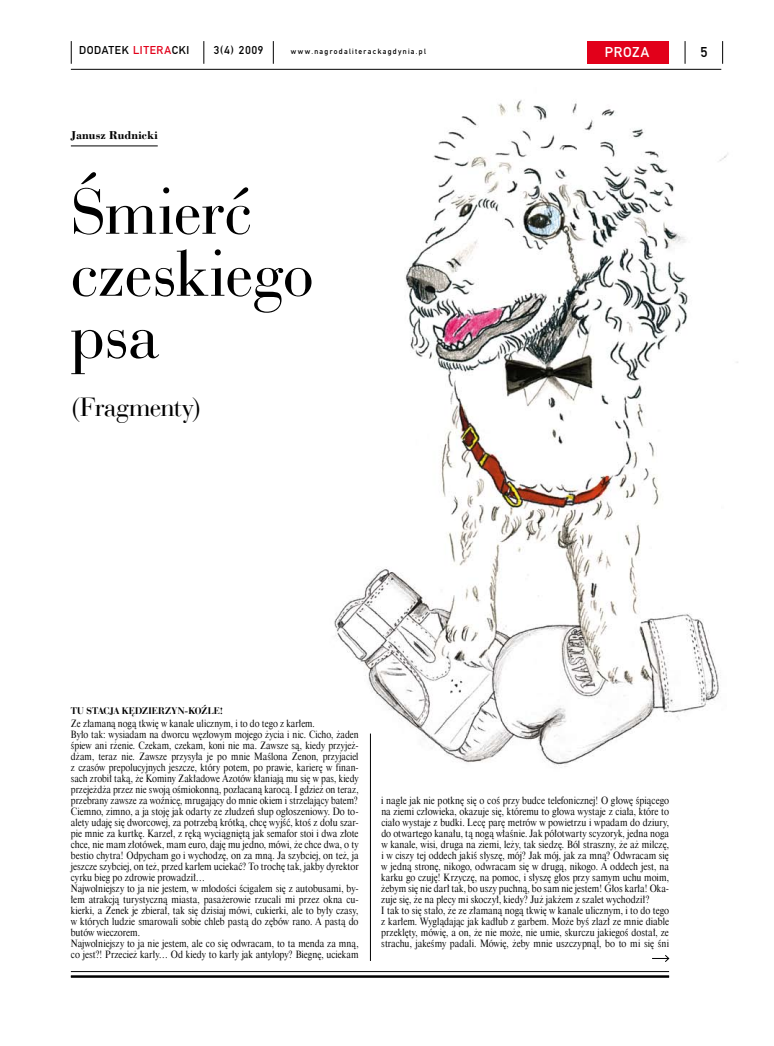
<style>
.page{position:relative;width:774px;height:1046px;background:#fff}
.page>*{position:absolute;margin:0;border:0;box-sizing:border-box;transform-origin:0 0}
.t1{font:68px/62px "Bauer Bodni EU";letter-spacing:.01em;color:#000}
.t2{font:28px "Bauer Bodni EU";letter-spacing:-.01em;color:#000}
.t3{font:15px "Fette Mit DOT";letter-spacing:.045em;color:#fff}
.t4{font:15px "Fette Mit DOT";color:#000}
.t5{font:12px "Fette Mit DOT";letter-spacing:.04em;color:#000}
.t6{font:700 12px "Bodoni EU";letter-spacing:.005em;color:#000}
.t7{font:10px/11px "Dutch 801 Hd EU";color:#000;scale:.9 1}
.t8{font:10px/11px "Dutch 801 Hd EU";color:#000;scale:.92 1}
.t9{font:700 10px "Bauer Bodni EU";letter-spacing:.01em;color:#000}
.t10{font:8px "Fette Mit DOT";letter-spacing:.165em;color:#000}
.s1{color:#e2001a}
</style>
<div class="page">
<svg style="left:722px;top:41px;width:1px;height:23px"></svg>
<svg style="left:685px;top:41px;width:1px;height:23px"></svg>
<hr style="left:71px;top:69px;width:650px;height:1px;background:#000">
<svg style="left:71px;top:41px;width:1px;height:23px"></svg>
<svg style="left:203px;top:41px;width:1px;height:23px"></svg>
<svg style="left:273px;top:41px;width:1px;height:23px"></svg>
<div style="left:587px;top:41px;width:81px;height:23px;background:#e2001a"></div>
<hr style="left:71px;top:971px;width:598px;height:1px;background:#000">
<hr style="left:71px;top:976px;width:598px;height:2px;background:#000">
<img style="left:334px;top:100px;width:404px;height:681px">
<hr style="left:71px;top:146px;width:87px;height:1px;background:#000">
<hr style="left:370px;top:734px;width:1px;height:227px;background:#000">
<svg style="left:652px;top:955px;width:17px;height:7px"></svg>
<p class="t5" style="left:79px;top:43px;width:112px">DODATEK <span class="s1">LITERA</span>CKI</p>
<p class="t5" style="left:214px;top:43px;width:51px">3(4) 2009</p>
<p class="t10" style="left:291px;top:47px;width:137px">www.nagrodaliterackagdynia.pl</p>
<h3 class="t3" style="left:605px;top:43px;width:46px">PROZA</h3>
<h3 class="t4" style="left:700px;top:43px;width:9px">5</h3>
<p class="t6" style="left:71px;top:128px;width:88px">Janusz Rudnicki</p>
<h1 class="t1" style="left:71px;top:181px;width:244px">Śmierć czeskiego psa</h1>
<h2 class="t2" style="left:71px;top:390px;width:132px">(Fragmenty)</h2>
<p class="t9" style="left:71px;top:704px;width:154px">TU STACJA KĘDZIERZYN-KOŹLE!</p>
<p class="t7" style="left:71px;top:718px;width:321px">Ze złamaną nogą tkwię w kanale ulicznym, i to do tego z karłem.<br>Było tak: wysiadam na dworcu węzłowym mojego życia i nic. Cicho, żaden śpiew ani rżenie. Czekam, czekam, koni nie ma. Zawsze są, kiedy przyjeż&shy;dżam, teraz nie. Zawsze przysyła je po mnie Maślona Zenon, przyjaciel z czasów prepolucyjnych jeszcze, który potem, po prawie, karierę w finan&shy;sach zrobił taką, że Kominy Zakładowe Azotów kłaniają mu się w pas, kiedy przejeżdża przez nie swoją ośmiokonną, pozłacaną karocą. I gdzież on teraz, przebrany zawsze za woźnicę, mrugający do mnie okiem i strzelający batem?<br>Ciemno, zimno, a ja stoję jak odarty ze złudzeń słup ogłoszeniowy. Do to&shy;alety udaję się dworcowej, za potrzebą krótką, chcę wyjść, ktoś z dołu szar&shy;pie mnie za kurtkę. Karzeł, z ręką wyciągniętą jak semafor stoi i dwa złote chce, nie mam złotówek, mam euro, daję mu jedno, mówi, że chce dwa, o ty bestio chytra! Odpycham go i wychodzę, on za mną. Ja szybciej, on też, ja jeszcze szybciej, on też, przed karłem uciekać? To trochę tak, jakby dyrektor cyrku bieg po zdrowie prowadził…<br>Najwolniejszy to ja nie jestem, w młodości ścigałem się z autobusami, by&shy;łem atrakcją turystyczną miasta, pasażerowie rzucali mi przez okna cu&shy;kierki, a Zenek je zbierał, tak się dzisiaj mówi, cukierki, ale to były czasy, w których ludzie smarowali sobie chleb pastą do zębów rano. A pastą do butów wieczorem.<br>Najwolniejszy to ja nie jestem, ale co się odwracam, to ta menda za mną, co jest?! Przecież karły… Od kiedy to karły jak antylopy? Biegnę, uciekam</p>
<p class="t8" style="left:381px;top:795px;width:314px">i nagle jak nie potknę się o coś przy budce telefonicznej! O głowę śpiącego na ziemi człowieka, okazuje się, któremu to głowa wystaje z ciała, które to ciało wystaje z budki. Lecę parę metrów w powietrzu i wpadam do dziury, do otwartego kanału, tą nogą właśnie. Jak półotwarty scyzoryk, jedna noga w kanale, wisi, druga na ziemi, leży, tak siedzę. Ból straszny, że aż milczę, i w ciszy tej oddech jakiś słyszę, mój? Jak mój, jak za mną? Odwracam się w jedną stronę, nikogo, odwracam się w drugą, nikogo. A oddech jest, na karku go czuję! Krzyczę, na pomoc, i słyszę głos przy samym uchu moim, żebym się nie darł tak, bo uszy puchną, bo sam nie jestem! Głos karła! Oka&shy;zuje się, że na plecy mi skoczył, kiedy? Już jakżem z szalet wychodził?<br>I tak to się stało, że ze złamaną nogą tkwię w kanale ulicznym, i to do tego z karłem. Wyglądając jak kadłub z garbem. Może byś zlazł ze mnie diable przeklęty, mówię, a on, że nie może, nie umie, skurczu jakiegoś dostał, ze strachu, jakeśmy padali. Mówię, żeby mnie uszczypnął, bo to mi się śni</p>
</div>
